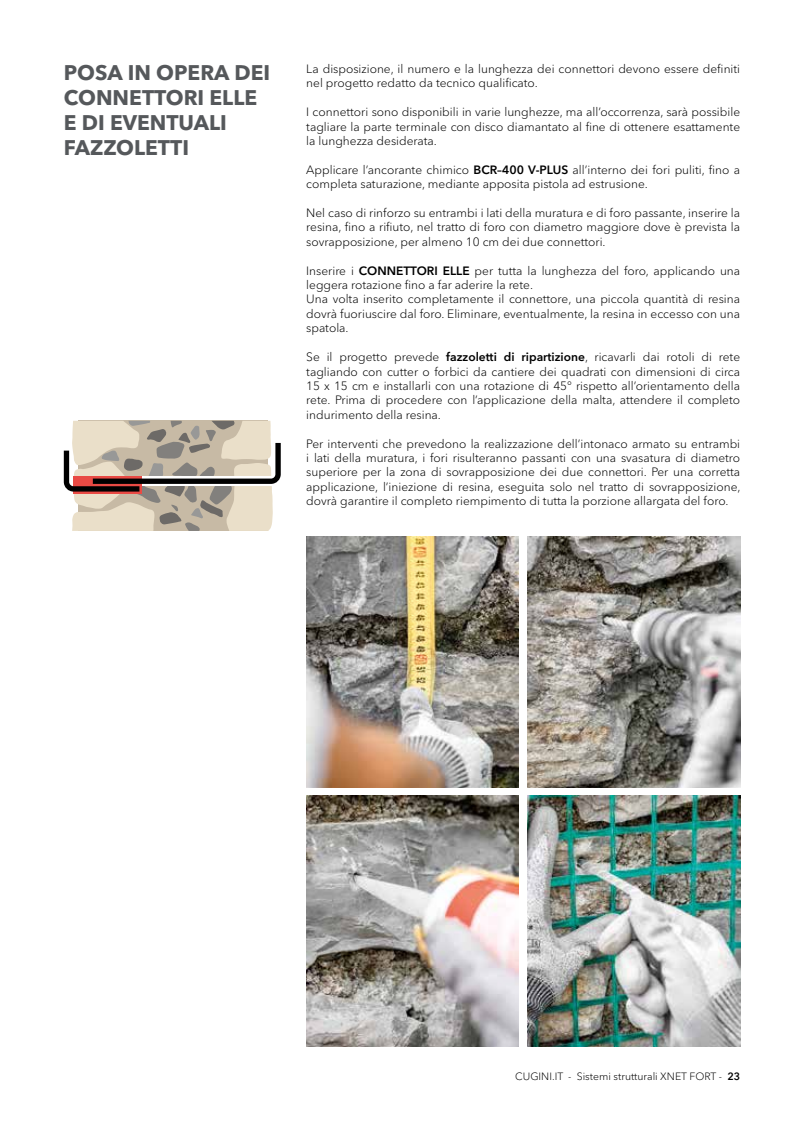
<style>
.page{position:relative;width:804px;height:1136px;background:#fff}
.page>*{position:absolute;margin:0;border:0;box-sizing:border-box;transform-origin:0 0}
.t1{font:700 21px/25.2px "Avenir Next World";color:#55585b}
.t2{font:300 12px/14.4px "Avenir Next World";color:#000;text-align:justify}
.t3{font:300 10.5px "Avenir Next World";color:#000}
.s1{font-weight:600}
</style>
<div class="page">
<img style="left:306px;top:536px;width:213px;height:251px">
<img style="left:306px;top:795px;width:213px;height:251px">
<img style="left:527px;top:536px;width:213px;height:251px">
<img style="left:527px;top:795px;width:213px;height:251px">
<svg style="left:64px;top:421px;width:217px;height:110px;background:#c1b5a6"></svg>
<h1 class="t1" style="left:64px;top:60px;width:208px">POSA IN OPERA DEI<br>CONNETTORI ELLE<br>E DI EVENTUALI<br>FAZZOLETTI</h1>
<p class="t2" style="left:306px;top:62px;width:435px">La disposizione, il numero e la lunghezza dei connettori devono essere definiti nel progetto redatto da tecnico qualificato.</p>
<p class="t2" style="left:306px;top:105px;width:435px">I connettori sono disponibili in varie lunghezze, ma all’occorrenza, sarà possibile tagliare la parte terminale con disco diamantato al fine di ottenere esattamente la lunghezza desiderata.</p>
<p class="t2" style="left:306px;top:162px;width:435px">Applicare l’ancorante chimico <span class="s1">BCR–400 V-PLUS</span> all’interno dei fori puliti, fino a completa saturazione, mediante apposita pistola ad estrusione.</p>
<p class="t2" style="left:306px;top:206px;width:435px">Nel caso di rinforzo su entrambi i lati della muratura e di foro passante, inserire la resina, fino a rifiuto, nel tratto di foro con diametro maggiore dove è prevista la sovrapposizione, per almeno 10 cm dei due connettori.</p>
<p class="t2" style="left:306px;top:263px;width:435px;text-align:left">Inserire i <span class="s1">CONNETTORI ELLE</span> per tutta la lunghezza del foro, applicando una leggera rotazione fino a far aderire la rete.<br>Una volta inserito completamente il connettore, una piccola quantità di resina dovrà fuoriuscire dal foro. Eliminare, eventualmente, la resina in eccesso con una spatola.</p>
<p class="t2" style="left:306px;top:350px;width:435px">Se il progetto prevede <span class="s1">fazzoletti di ripartizione</span>, ricavarli dai rotoli di rete tagliando con cutter o forbici da cantiere dei quadrati con dimensioni di circa 15 x 15 cm e installarli con una rotazione di 45° rispetto all’orientamento della rete. Prima di procedere con l’applicazione della malta, attendere il completo indurimento della resina.</p>
<p class="t2" style="left:306px;top:436px;width:436px">Per interventi che prevedono la realizzazione dell’intonaco armato su entrambi i lati della muratura, i fori risulteranno passanti con una svasatura di diametro superiore per la zona di sovrapposizione dei due connettori. Per una corretta applicazione, l’iniezione di resina, eseguita solo nel tratto di sovrapposizione, dovrà garantire il completo riempimento di tutta la porzione allargata del foro.</p>
<p class="t3" style="left:515px;top:1067px;width:226px">CUGINI.IT - Sistemi strutturali XNET FORT - <span class="s1">23</span></p>
</div>
